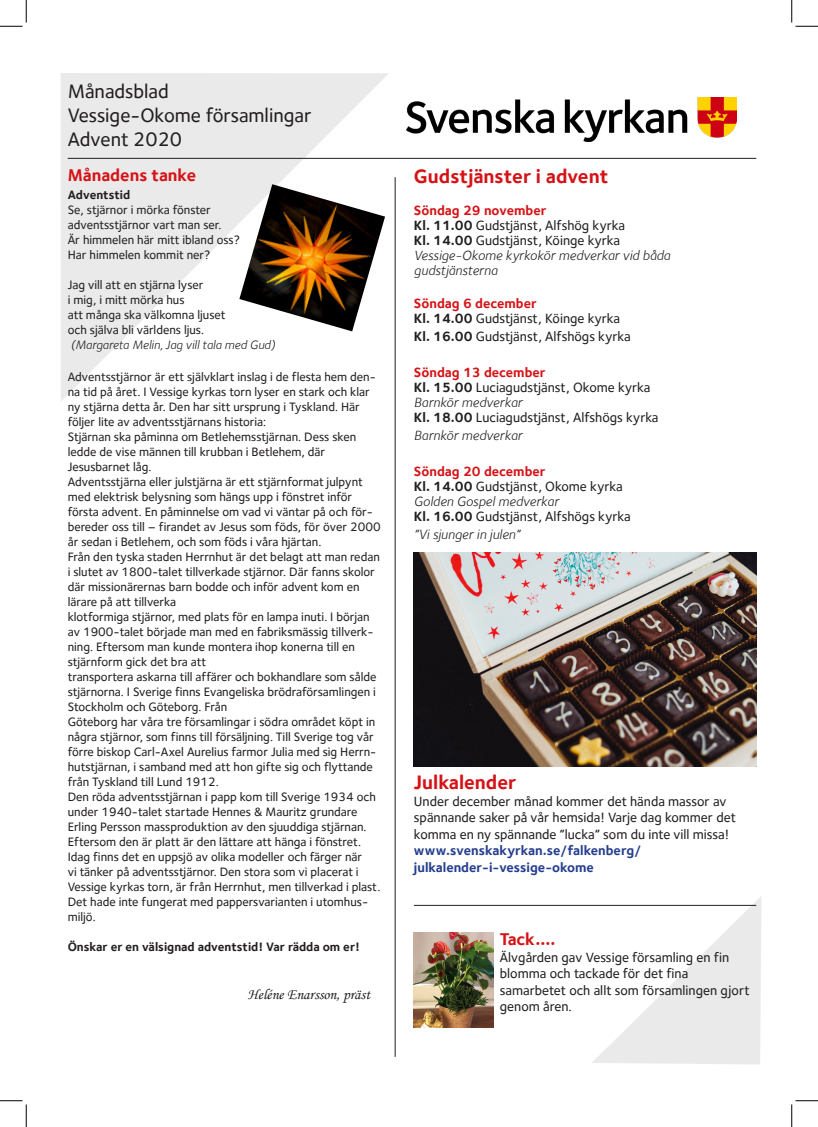
<style>
.page{position:relative;width:818px;height:1127px;background:#fff}
.page>*{position:absolute;margin:0;border:0;box-sizing:border-box;transform-origin:0 0}
.t1{font:500 20px "Foundry Sterling";color:#231f20}
.t2{font:700 20px "Foundry Sterling";color:#d51317}
.t3{font:700 17.5px "Foundry Sterling";color:#d51317}
.t4{font:15px "Monotype Corsiva";color:#231f20}
.t5{font:500 13.75px/16.5px "Foundry Sterling";color:#231f20}
.t6{font:italic 13.75px "Foundry Sterling";color:#231f20}
.t7{font:700 13.75px "Foundry Sterling";color:#d51317}
.t8{font:700 13.75px "Foundry Sterling";color:#253f8e}
.t9{font:500 12.5px/15px "Foundry Sterling";color:#231f20}
.t10{font:700 12.5px "Foundry Sterling";color:#231f20}
.t11{font:italic 12.5px "Foundry Sterling";color:#231f20}
.s1{font-weight:700}
</style>
<div class="page">
<svg style="left:591px;top:897px;width:170px;height:167px"></svg>
<svg style="left:61px;top:73px;width:328px;height:328px;fill:#eaeaea"></svg>
<img style="left:406px;top:97px;width:330px;height:44px">
<hr style="left:68px;top:158px;width:688px;height:1px;background:#231f20">
<hr style="left:395px;top:177px;width:1px;height:879px;background:#231f20">
<hr style="left:414px;top:904px;width:342px;height:1px;background:#231f20">
<img style="left:239px;top:184px;width:146px;height:147px">
<img style="left:414px;top:552px;width:342px;height:214px">
<img style="left:414px;top:932px;width:80px;height:95px">
<svg style="left:0;top:0;width:27px;height:27px"></svg>
<svg style="left:0;top:1100px;width:27px;height:26px"></svg>
<svg style="left:791px;top:0;width:27px;height:27px"></svg>
<svg style="left:791px;top:1100px;width:27px;height:26px"></svg>
<p class="t1" style="left:68px;top:79px;width:103px">Månadsblad</p>
<p class="t1" style="left:68px;top:103px;width:245px">Vessige-Okome församlingar</p>
<p class="t1" style="left:68px;top:127px;width:116px">Advent 2020</p>
<p class="t3" style="left:68px;top:165px;width:130px">Månadens tanke</p>
<p class="t10" style="left:68px;top:187px;width:64px">Adventstid</p>
<p class="t9" style="left:68px;top:202px;width:145px">Se, stjärnor i mörka fönster</p>
<p class="t9" style="left:68px;top:217px;width:155px">adventsstjärnor vart man ser.</p>
<p class="t9" style="left:68px;top:232px;width:174px">Är himmelen här mitt ibland oss?</p>
<p class="t9" style="left:68px;top:247px;width:144px">Har himmelen kommit ner?</p>
<p class="t9" style="left:68px;top:277px;width:137px">Jag vill att en stjärna lyser</p>
<p class="t9" style="left:68px;top:292px;width:118px">i mig, i mitt mörka hus</p>
<p class="t9" style="left:68px;top:307px;width:159px">att många ska välkomna ljuset</p>
<p class="t9" style="left:68px;top:322px;width:138px">och själva bli världens ljus.</p>
<p class="t11" style="left:71px;top:337px;width:206px">(Margareta Melin, Jag vill tala med Gud)</p>
<p class="t9" style="left:68px;top:368px;width:310px">Adventsstjärnor är ett självklart inslag i de flesta hem den&shy;na tid på året. I Vessige kyrkas torn lyser en stark och klar ny stjärna detta år. Den har sitt ursprung i Tyskland. Här följer lite av adventsstjärnans historia:</p>
<p class="t9" style="left:68px;top:428px;width:290px">Stjärnan ska påminna om Betlehemsstjärnan. Dess sken ledde de vise männen till krubban i Betlehem, där</p>
<p class="t9" style="left:68px;top:458px;width:85px">Jesusbarnet låg.</p>
<p class="t9" style="left:68px;top:473px;width:314px">Adventsstjärna eller julstjärna är ett stjärnformat julpynt med elektrisk belysning som hängs upp i fönstret inför första advent. En påminnelse om vad vi väntar på och för&shy;bereder oss till – firandet av Jesus som föds, för över 2000 år sedan i Betlehem, och som föds i våra hjärtan.</p>
<p class="t9" style="left:68px;top:548px;width:314px">Från den tyska staden Herrnhut är det belagt att man redan i slutet av 1800-talet tillverkade stjärnor. Där fanns skolor där missionärernas barn bodde och inför advent kom en lärare på att tillverka</p>
<p class="t9" style="left:68px;top:608px;width:307px">klotformiga stjärnor, med plats för en lampa inuti. I början av 1900-talet började man med en fabriksmässig tillverk&shy;ning. Eftersom man kunde montera ihop konerna till en stjärnform gick det bra att</p>
<p class="t9" style="left:68px;top:668px;width:310px;text-align:justify">transportera askarna till affärer och bokhandlare som sålde stjärnorna. I Sverige finns Evangeliska brödraförsamlingen i Stockholm och Göteborg. Från</p>
<p class="t9" style="left:68px;top:713px;width:310px">Göteborg har våra tre församlingar i södra området köpt in några stjärnor, som finns till försäljning. Till Sverige tog vår förre biskop Carl-Axel Aurelius farmor Julia med sig Herrn&shy;hutstjärnan, i samband med att hon gifte sig och flyttande från Tyskland till Lund 1912.</p>
<p class="t9" style="left:68px;top:788px;width:310px">Den röda adventsstjärnan i papp kom till Sverige 1934 och under 1940-talet startade Hennes &amp; Mauritz grundare Erling Persson massproduktion av den sjuuddiga stjärnan.<br>Eftersom den är platt är den lättare att hänga i fönstret.</p>
<p class="t9" style="left:68px;top:848px;width:314px">Idag finns det en uppsjö av olika modeller och färger när<br>vi tänker på adventsstjärnor. Den stora som vi placerat i Vessige kyrkas torn, är från Herrnhut, men tillverkad i plast.<br>Det hade inte fungerat med pappersvarianten i utomhus&shy;miljö.</p>
<p class="t10" style="left:68px;top:939px;width:294px">Önskar er en välsignad adventstid! Var rädda om er!</p>
<p class="t4" style="left:248px;top:985px;width:124px">Heléne Enarsson, präst</p>
<p class="t2" style="left:414px;top:164px;width:196px">Gudstjänster i advent</p>
<p class="t7" style="left:414px;top:202px;width:134px">Söndag 29 november</p>
<p class="t5" style="left:414px;top:217px;width:212px"><span class="s1">Kl. 11.00</span> Gudstjänst, Alfshög kyrka</p>
<p class="t5" style="left:414px;top:232px;width:208px"><span class="s1">Kl. 14.00</span> Gudstjänst, Köinge kyrka</p>
<p class="t6" style="left:414px;top:247px;width:258px">Vessige-Okome kyrkokör medverkar vid båda</p>
<p class="t6" style="left:414px;top:262px;width:85px">gudstjänsterna</p>
<p class="t7" style="left:414px;top:295px;width:124px">Söndag 6 december</p>
<p class="t5" style="left:414px;top:310px;width:208px"><span class="s1">Kl. 14.00</span> Gudstjänst, Köinge kyrka</p>
<p class="t5" style="left:414px;top:328px;width:218px"><span class="s1">Kl. 16.00</span> Gudstjänst, Alfshögs kyrka</p>
<p class="t7" style="left:414px;top:364px;width:133px">Söndag 13 december</p>
<p class="t5" style="left:414px;top:379px;width:238px"><span class="s1">Kl. 15.00</span> Luciagudstjänst, Okome kyrka</p>
<p class="t6" style="left:414px;top:394px;width:110px">Barnkör medverkar</p>
<p class="t5" style="left:414px;top:409px;width:246px"><span class="s1">Kl. 18.00</span> Luciagudstjänst, Alfshögs kyrka</p>
<p class="t6" style="left:414px;top:427px;width:110px">Barnkör medverkar</p>
<p class="t7" style="left:414px;top:463px;width:133px">Söndag 20 december</p>
<p class="t5" style="left:414px;top:478px;width:210px"><span class="s1">Kl. 14.00</span> Gudstjänst, Okome kyrka</p>
<p class="t6" style="left:414px;top:493px;width:146px">Golden Gospel medverkar</p>
<p class="t5" style="left:414px;top:508px;width:218px"><span class="s1">Kl. 16.00</span> Gudstjänst, Alfshögs kyrka</p>
<p class="t6" style="left:414px;top:526px;width:108px">”Vi sjunger in julen”</p>
<p class="t2" style="left:414px;top:770px;width:104px">Julkalender</p>
<p class="t5" style="left:414px;top:792px;width:323px">Under december månad kommer det hända massor av spännande saker på vår hemsida! Varje dag kommer det komma en ny spännande ”lucka” som du inte vill missa!</p>
<p class="t8" style="left:414px;top:842px;width:229px">www.svenskakyrkan.se/falkenberg/</p>
<p class="t8" style="left:414px;top:858px;width:181px">julkalender-i-vessige-okome</p>
<p class="t3" style="left:500px;top:928px;width:57px">Tack....</p>
<p class="t5" style="left:500px;top:948px;width:231px">Älvgården gav Vessige församling en fin blomma och tackade för det fina</p>
<p class="t5" style="left:500px;top:981px;width:251px">samarbetet och allt som församlingen gjort genom åren.</p>
</div>
